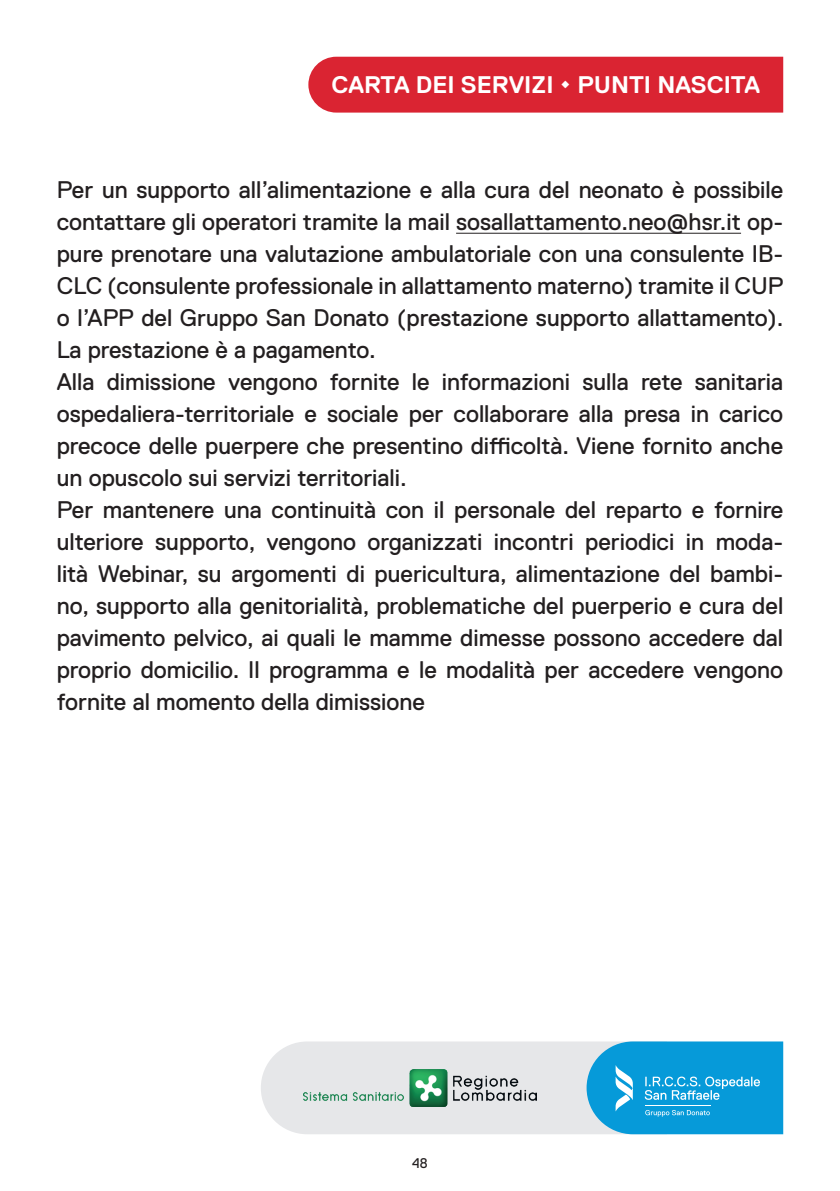
<style>
.page{position:relative;width:840px;height:1191px;background:#fff}
.page>*{position:absolute;margin:0;border:0;box-sizing:border-box;transform-origin:0 0}
.t1{font:24px/32px "Replica";color:#231f20}
.t2{font:700 24px "Replica";color:#fff}
.t3{font:14px "Replica";color:#231f20}
</style>
<div class="page">
<div style="left:308px;top:57px;width:474px;height:56px;background:#da2432"></div>
<svg style="left:261px;top:1041px;width:521px;height:93px;background:#8ec9e3"></svg>
<img style="left:303px;top:1069px;width:233px;height:37px">
<hr style="left:456px;top:233px;width:284px;height:1px;background:#231f20">
<p class="t2" style="left:331px;top:71px;width:429px">CARTA DEI SERVIZI • PUNTI NASCITA</p>
<p class="t1" style="left:57px;top:173px;width:728px">Per un supporto all’alimentazione e alla cura del neonato è possibile contattare gli operatori tramite la mail sosallattamento.neo@hsr.it op&shy;pure prenotare una valutazione ambulatoriale con una consulente IB-CLC (consulente professionale in allattamento materno) tramite il CUP o l’APP del Gruppo San Donato (prestazione supporto allattamento).<br>La prestazione è a pagamento.<br>Alla dimissione vengono fornite le informazioni sulla rete sanitaria ospedaliera-territoriale e sociale per collaborare alla presa in carico precoce delle puerpere che presentino difficoltà. Viene fornito anche un opuscolo sui servizi territoriali.<br>Per mantenere una continuità con il personale del reparto e fornire ulteriore supporto, vengono organizzati incontri periodici in moda&shy;lità Webinar, su argomenti di puericultura, alimentazione del bambi&shy;no, supporto alla genitorialità, problematiche del puerperio e cura del pavimento pelvico, ai quali le mamme dimesse possono accedere dal proprio domicilio. Il programma e le modalità per accedere vengono fornite al momento della dimissione</p>
<p class="t3" style="left:412px;top:1155px;width:17px">48</p>
</div>
